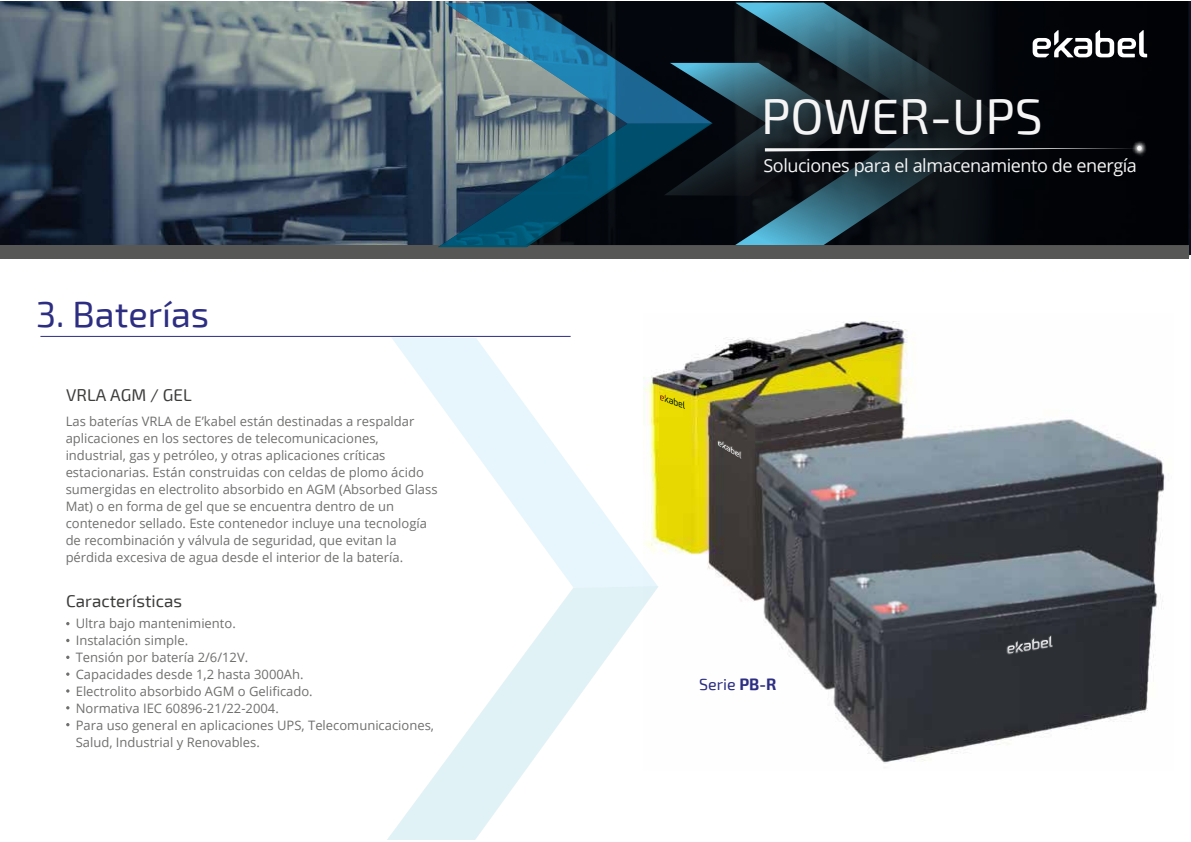
<style>
.page{position:relative;width:1191px;height:842px;background:#fff}
.page>*{position:absolute;margin:0;border:0;box-sizing:border-box;transform-origin:0 0}
.t1{font:49.7px "Exo 2";color:#f5f5f5}
.t2{font:36px "Exo 2";color:#2d2e82}
.t3{font:18px "Open Sans";letter-spacing:-.025em;color:#f5f5f5}
.t4{font:17px "Exo 2";color:#3c3c3b}
.t5{font:16px "Exo 2";color:#2d2e82}
.t6{font:13px/17px "Open Sans";color:#6f6f6e}
.s1{font-weight:700}
</style>
<div class="page">
<svg style="left:66px;top:689px;width:3px;height:4px"></svg>
<hr style="left:40px;top:336px;width:530px;height:1px;background:#2d2e82">
<img style="left:658px;top:321px;width:508px;height:443px">
<svg style="left:387px;top:587px;width:271px;height:253px"></svg>
<svg style="left:392px;top:337px;width:266px;height:250px"></svg>
<img style="left:0;top:2px;width:1191px;height:252px">
<div style="left:0;top:245px;width:1188px;height:13px;background:#575756"></div>
<div style="left:525px;top:2px;width:663px;height:243px;background:#010205"></div>
<div style="left:1147px;top:109px;width:31px;height:79px;background:#010205"></div>
<svg style="left:438px;top:3px;width:709px;height:244px;background:#1f343e"></svg>
<svg style="left:1006px;top:635px;width:47px;height:20px"></svg>
<svg style="left:717px;top:440px;width:25px;height:20px"></svg>
<svg style="left:660px;top:395px;width:25px;height:14px"></svg>
<p class="t2" style="left:36px;top:294px;width:174px">3. Baterías</p>
<p class="t4" style="left:66px;top:386px;width:127px">VRLA AGM / GEL</p>
<p class="t6" style="left:66px;top:412px;width:373px">Las baterías VRLA de E’kabel están destinadas a respaldar aplicaciones en los sectores de telecomunicaciones, industrial, gas y petróleo, y otras aplicaciones críticas estacionarias. Están construidas con celdas de plomo ácido sumergidas en electrolito absorbido en AGM (Absorbed Glass Mat) o en forma de gel que se encuentra dentro de un contenedor sellado. Este contenedor incluye una tecnología de recombinación y válvula de seguridad, que evitan la pérdida excesiva de agua desde el interior de la batería.</p>
<p class="t4" style="left:66px;top:591px;width:117px">Características</p>
<p class="t6" style="left:76px;top:614px;width:360px">Ultra bajo mantenimiento.<br>Instalación simple.<br>Tensión por batería 2/6/12V.<br>Capacidades desde 1,2 hasta 3000Ah.<br>Electrolito absorbido AGM o Gelificado.<br>Normativa IEC 60896-21/22-2004.<br>Para uso general en aplicaciones UPS, Telecomunicaciones, Salud, Industrial y Renovables.</p>
<p class="t1" style="left:761px;top:87px;width:283px">POWER-UPS</p>
<p class="t3" style="left:763px;top:153px;width:375px">Soluciones para el almacenamiento de energía</p>
<p class="t5" style="left:699px;top:675px;width:79px">Serie <span class="s1">PB-R</span></p>
</div>
